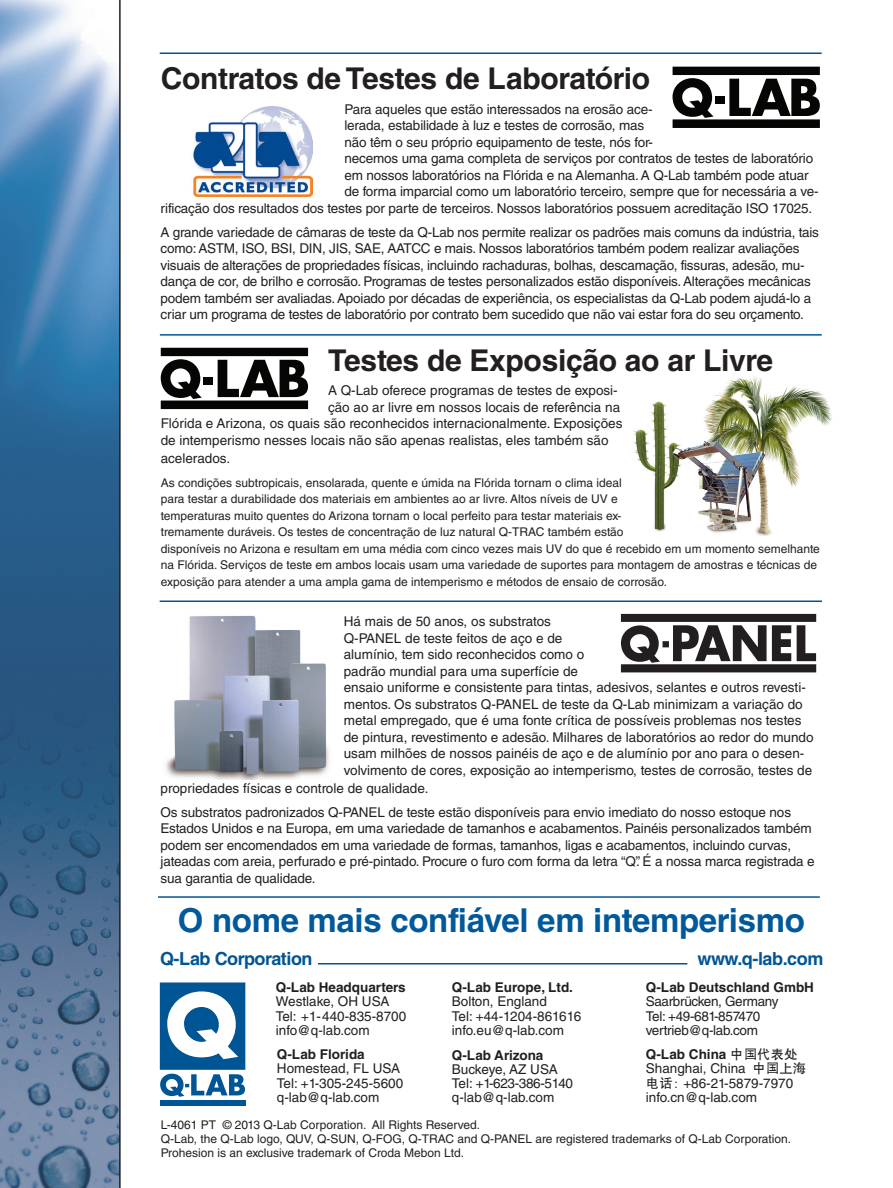
<style>
.page{position:relative;width:893px;height:1188px;background:#fff}
.page>*{position:absolute;margin:0;border:0;box-sizing:border-box;transform-origin:0 0}
.t1{font:700 33px "Helvetica LT Std";letter-spacing:-.01em;color:#00599b}
.t2{font:700 30px "Helvetica LT Std";letter-spacing:-.01em;color:#231f20}
.t3{font:700 18px "Helvetica LT Std";letter-spacing:-.025em;color:#005595}
.caption_p{font:13.5px/16.5px "Helvetica LT Std";letter-spacing:-.01em;color:#231f20}
.caption_p-2{font:700 13.5px "Helvetica LT Std";color:#231f20}
.t4{font:12px/16.5px "Helvetica LT Std";color:#231f20}
.s1{font-family:"MS Hei";font-weight:400}
.s2{font-family:"MS Hei"}
</style>
<div class="page">
<svg style="left:160px;top:982px;width:85px;height:115px"></svg>
<div style="left:160px;top:1100px;width:85px;height:6px;background:#005595"></div>
<hr style="left:318px;top:963px;width:369px;height:1px;background:#005595">
<hr style="left:160px;top:52px;width:662px;height:2px;background:#005595">
<svg style="left:672px;top:67px;width:148px;height:61px"></svg>
<img style="left:193px;top:107px;width:120px;height:90px">
<svg style="left:621px;top:614px;width:195px;height:58px"></svg>
<img style="left:165px;top:615px;width:164px;height:164px">
<hr style="left:160px;top:601px;width:662px;height:1px;background:#005595">
<hr style="left:158px;top:896px;width:662px;height:2px;background:#005595">
<img style="left:703px;top:376px;width:129px;height:111px">
<img style="left:633px;top:401px;width:34px;height:131px">
<svg style="left:161px;top:348px;width:147px;height:61px"></svg>
<img style="left:667px;top:436px;width:107px;height:100px">
<hr style="left:160px;top:334px;width:662px;height:2px;background:#005595">
<img style="left:0;top:0;width:119px;height:1188px">
<hr style="left:119px;top:0;width:2px;height:1188px;background:#231f20">
<p class="t2" style="left:161px;top:60px;width:491px">Contratos de Testes de Laboratório</p>
<p class="caption_p" style="left:344px;top:101px;width:310px">Para aqueles que estão interessados na erosão ace-</p>
<p class="caption_p" style="left:344px;top:117px;width:301px">lerada, estabilidade à luz e testes de corrosão, mas</p>
<p class="caption_p" style="left:344px;top:134px;width:310px">não têm o seu próprio equipamento de teste, nós for-</p>
<p class="caption_p" style="left:344px;top:150px;width:470px">necemos uma gama completa de serviços por contratos de testes de laboratório</p>
<p class="caption_p" style="left:344px;top:167px;width:466px">em nossos laboratórios na Flórida e na Alemanha. A Q-Lab também pode atuar</p>
<p class="caption_p" style="left:344px;top:183px;width:476px">de forma imparcial como um laboratório terceiro, sempre que for necessária a ve-</p>
<p class="caption_p" style="left:161px;top:200px;width:653px">rificação dos resultados dos testes por parte de terceiros. Nossos laboratórios possuem acreditação ISO 17025.</p>
<p class="caption_p" style="left:161px;top:224px;width:660px">A grande variedade de câmaras de teste da Q-Lab nos permite realizar os padrões mais comuns da indústria, tais como: ASTM, ISO, BSI, DIN, JIS, SAE, AATCC e mais. Nossos laboratórios também podem realizar avaliações visuais de alterações de propriedades físicas, incluindo rachaduras, bolhas, descamação, fissuras, adesão, mu&shy;dança de cor, de brilho e corrosão. Programas de testes personalizados estão disponíveis. Alterações mecânicas podem também ser avaliadas. Apoiado por décadas de experiência, os especialistas da Q-Lab podem ajudá-lo a criar um programa de testes de laboratório por contrato bem sucedido que não vai estar fora do seu orçamento.</p>
<p class="t2" style="left:328px;top:343px;width:447px">Testes de Exposição ao ar Livre</p>
<p class="caption_p" style="left:328px;top:382px;width:291px">A Q-Lab oferece programas de testes de exposi-</p>
<p class="caption_p" style="left:328px;top:399px;width:294px">ção ao ar livre em nossos locais de referência na</p>
<p class="caption_p" style="left:161px;top:415px;width:463px">Flórida e Arizona, os quais são reconhecidos internacionalmente. Exposições</p>
<p class="caption_p" style="left:161px;top:432px;width:449px">de intemperismo nesses locais não são apenas realistas, eles também são</p>
<p class="caption_p" style="left:161px;top:450px;width:71px">acelerados.</p>
<p class="t4" style="left:161px;top:474px;width:661px">As condições subtropicais, ensolarada, quente e úmida na Flórida tornam o clima ideal<br>para testar a durabilidade dos materiais em ambientes ao ar livre. Altos níveis de UV e<br>temperaturas muito quentes do Arizona tornam o local perfeito para testar materiais ex-<br>tremamente duráveis. Os testes de concentração de luz natural Q-TRAC também estão<br>disponíveis no Arizona e resultam em uma média com cinco vezes mais UV do que é recebido em um momento semelhante na Flórida. Serviços de teste em ambos locais usam uma variedade de suportes para montagem de amostras e técnicas de exposição para atender a uma ampla gama de intemperismo e métodos de ensaio de corrosão.</p>
<p class="caption_p" style="left:344px;top:613px;width:471px">Há mais de 50 anos, os substratos<br>Q-PANEL de teste feitos de aço e de<br>alumínio, tem sido reconhecidos como o<br>padrão mundial para uma superfície de<br>ensaio uniforme e consistente para tintas, adesivos, selantes e outros revesti&shy;mentos. Os substratos Q-PANEL de teste da Q-Lab minimizam a variação do metal empregado, que é uma fonte crítica de possíveis problemas nos testes de pintura, revestimento e adesão. Milhares de laboratórios ao redor do mundo usam milhões de nossos painéis de aço e de alumínio por ano para o desen&shy;volvimento de cores, exposição ao intemperismo, testes de corrosão, testes de</p>
<p class="caption_p" style="left:161px;top:780px;width:269px">propriedades físicas e controle de qualidade.</p>
<p class="caption_p" style="left:161px;top:804px;width:655px">Os substratos padronizados Q-PANEL de teste estão disponíveis para envio imediato do nosso estoque nos Estados Unidos e na Europa, em uma variedade de tamanhos e acabamentos. Painéis personalizados também podem ser encomendados em uma variedade de formas, tamanhos, ligas e acabamentos, incluindo curvas, jateadas com areia, perfurado e pré-pintado. Procure o furo com forma da letra “Q”. É a nossa marca registrada e sua garantia de qualidade.</p>
<p class="t1" style="left:178px;top:901px;width:629px">O nome mais confiável em intemperismo</p>
<p class="t3" style="left:160px;top:948px;width:154px">Q-Lab Corporation</p>
<p class="t3" style="left:697px;top:948px;width:127px">www.q-lab.com</p>
<p class="caption_p-2" style="left:452px;top:979px;width:123px">Q-Lab Europe, Ltd.</p>
<p class="caption_p" style="left:452px;top:995px;width:131px;line-height:14.2px">Bolton, England<br>Tel: +44-1204-861616</p>
<p class="caption_p" style="left:452px;top:1022px;width:114px">info.eu@q-lab.com</p>
<p class="caption_p-2" style="left:276px;top:979px;width:131px">Q-Lab Headquarters</p>
<p class="caption_p" style="left:276px;top:993px;width:115px">Westlake, OH USA</p>
<p class="caption_p" style="left:276px;top:1008px;width:132px">Tel: +1-440-835-8700</p>
<p class="caption_p" style="left:276px;top:1022px;width:95px">info@q-lab.com</p>
<p class="caption_p-2" style="left:277px;top:1046px;width:89px">Q-Lab Florida</p>
<p class="caption_p" style="left:277px;top:1062px;width:128px;line-height:14.2px">Homestead, FL USA<br>Tel: +1-305-245-5600</p>
<p class="caption_p" style="left:277px;top:1089px;width:104px">q-lab@q-lab.com</p>
<p class="caption_p-2" style="left:646px;top:979px;width:170px">Q-Lab Deutschland GmbH</p>
<p class="caption_p" style="left:646px;top:993px;width:134px">Saarbrücken, Germany</p>
<p class="caption_p" style="left:646px;top:1008px;width:116px">Tel: +49-681-857470</p>
<p class="caption_p" style="left:646px;top:1022px;width:114px">vertrieb@q-lab.com</p>
<p class="caption_p-2" style="left:646px;top:1046px;width:153px">Q-Lab China <span class="s1">中国代表处</span></p>
<p class="caption_p" style="left:646px;top:1060px;width:162px">Shanghai, China <span class="s2">中国上海</span></p>
<p class="caption_p" style="left:646px;top:1075px;width:149px"><span class="s2">电话:</span> +86-21-5879-7970</p>
<p class="caption_p" style="left:646px;top:1089px;width:113px">info.cn@q-lab.com</p>
<p class="caption_p-2" style="left:452px;top:1047px;width:93px">Q-Lab Arizona</p>
<p class="caption_p" style="left:452px;top:1062px;width:123px;line-height:14.2px">Buckeye, AZ USA<br>Tel: +1-623-386-5140</p>
<p class="caption_p" style="left:452px;top:1089px;width:104px">q-lab@q-lab.com</p>
<p class="t4" style="left:161px;top:1116px;width:321px">L-4061 PT © 2013 Q-Lab Corporation. All Rights Reserved.</p>
<p class="t4" style="left:161px;top:1130px;width:632px">Q-Lab, the Q-Lab logo, QUV, Q-SUN, Q-FOG, Q-TRAC and Q-PANEL are registered trademarks of Q-Lab Corporation.</p>
<p class="t4" style="left:161px;top:1145px;width:305px">Prohesion is an exclusive trademark of Croda Mebon Ltd.</p>
</div>
